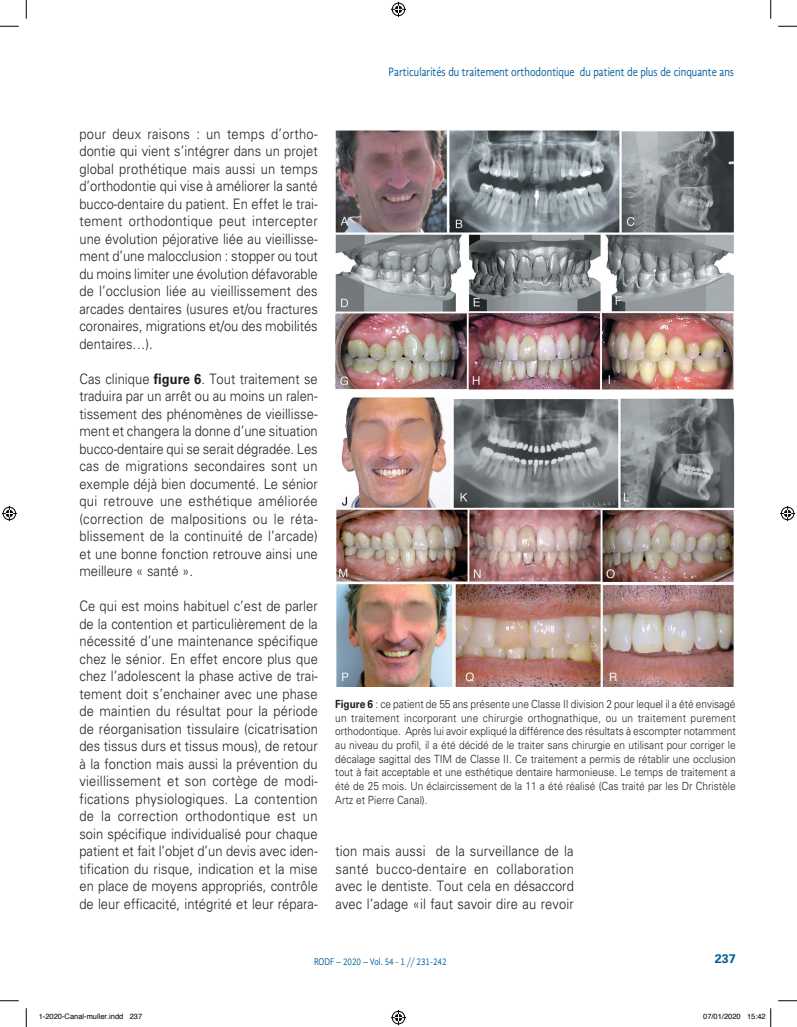
<style>
.page{position:relative;width:797px;height:1027px;background:#fff}
.page>*{position:absolute;margin:0;border:0;box-sizing:border-box;transform-origin:0 0}
.t1{font:300 14.38px/17.5px "Univers";color:#231f20;text-align:justify;scale:.9 1}
.t2{font:12.5px "Gandhi Sans";color:#005d9c;scale:.82 1}
.t3{font:700 12.5px "Univers";color:#005d9c}
.t4{font:300 11.25px/13.8px "Univers";color:#231f20;text-align:justify;scale:.9 1}
.t5{font:10px "Gandhi Sans";color:#005d9c;scale:.82 1}
.t6{font:7.5px "Helvetica";color:#000}
.s1{font-weight:700}
</style>
<div class="page">
<img style="left:335px;top:130px;width:399px;height:260px">
<img style="left:337px;top:397px;width:398px;height:290px">
<svg style="left:0;top:25px;width:19px;height:2px"></svg>
<svg style="left:778px;top:25px;width:19px;height:2px"></svg>
<svg style="left:0;top:1000px;width:19px;height:1px"></svg>
<svg style="left:778px;top:1000px;width:19px;height:1px"></svg>
<svg style="left:25px;top:0;width:2px;height:19px"></svg>
<svg style="left:25px;top:1008px;width:2px;height:19px"></svg>
<svg style="left:770px;top:0;width:1px;height:19px"></svg>
<svg style="left:391px;top:2px;width:15px;height:15px"></svg>
<svg style="left:391px;top:1010px;width:15px;height:15px"></svg>
<svg style="left:2px;top:506px;width:15px;height:15px"></svg>
<svg style="left:780px;top:506px;width:15px;height:15px"></svg>
<svg style="left:770px;top:1008px;width:1px;height:19px"></svg>
<p class="t2" style="left:388px;top:65px;width:423px">Particularités du traitement orthodontique du patient de plus de cinquante ans</p>
<p class="t1" style="left:79px;top:125px;width:266px">pour deux raisons : un temps d’ortho&shy;dontie qui vient s’intégrer dans un projet global prothétique mais aussi un temps d’orthodontie qui vise à améliorer la santé bucco-dentaire du patient. En effet le trai&shy;tement orthodontique peut intercepter une évolution péjorative liée au vieillisse&shy;ment d’une malocclusion : stopper ou tout du moins limiter une évolution défavorable de l’occlusion liée au vieillissement des arcades dentaires (usures et/ou fractures coronaires, migrations et/ou des mobilités dentaires…).</p>
<p class="t1" style="left:79px;top:370px;width:266px">Cas clinique <span class="s1">figure 6</span>. Tout traitement se traduira par un arrêt ou au moins un ralen&shy;tissement des phénomènes de vieillisse&shy;ment et changera la donne d’une situation bucco-dentaire qui se serait dégradée. Les cas de migrations secondaires sont un exemple déjà bien documenté. Le sénior qui retrouve une esthétique améliorée (correction de malpositions ou le réta&shy;blissement de la continuité de l’arcade) et une bonne fonction retrouve ainsi une meilleure « santé ».</p>
<p class="t1" style="left:79px;top:597px;width:266px">Ce qui est moins habituel c’est de parler de la contention et particulièrement de la nécessité d’une maintenance spécifique chez le sénior. En effet encore plus que chez l’adolescent la phase active de trai&shy;tement doit s’enchainer avec une phase de maintien du résultat pour la période de réorganisation tissulaire (cicatrisation des tissus durs et tissus mous), de retour à la fonction mais aussi la prévention du vieillissement et son cortège de modi&shy;fications physiologiques. La contention de la correction orthodontique est un soin spécifique individualisé pour chaque patient et fait l’objet d’un devis avec iden&shy;tification du risque, indication et la mise en place de moyens appropriés, contrôle de leur efficacité, intégrité et leur répara-</p>
<p class="t4" style="left:335px;top:697px;width:446px"><span class="s1">Figure 6</span> : ce patient de 55 ans présente une Classe II division 2 pour lequel il a été envisagé un traitement incorporant une chirurgie orthognathique, ou un traitement purement orthodontique. Après lui avoir expliqué la différence des résultats à escompter notamment au niveau du profil, il a été décidé de le traiter sans chirurgie en utilisant pour corriger le décalage sagittal des TIM de Classe II. Ce traitement a permis de rétablir une occlusion tout à fait acceptable et une esthétique dentaire harmonieuse. Le temps de traitement a été de 25 mois. Un éclaircissement de la 11 a été réalisé (Cas traité par les Dr Christèle Artz et Pierre Canal).</p>
<p class="t1" style="left:335px;top:842px;width:266px">tion mais aussi de la surveillance de la santé bucco-dentaire en collaboration avec le dentiste. Tout cela en désaccord avec l’adage «il faut savoir dire au revoir</p>
<p class="t5" style="left:314px;top:956px;width:163px">RODF – 2020 – Vol. 54 - 1 // 231-242</p>
<p class="t3" style="left:714px;top:952px;width:22px">237</p>
<p class="t6" style="left:39px;top:1011px;width:105px">1-2020-Canal-muller.indd 237</p>
<p class="t6" style="left:703px;top:1011px;width:64px">07/01/2020 15:42</p>
</div>
